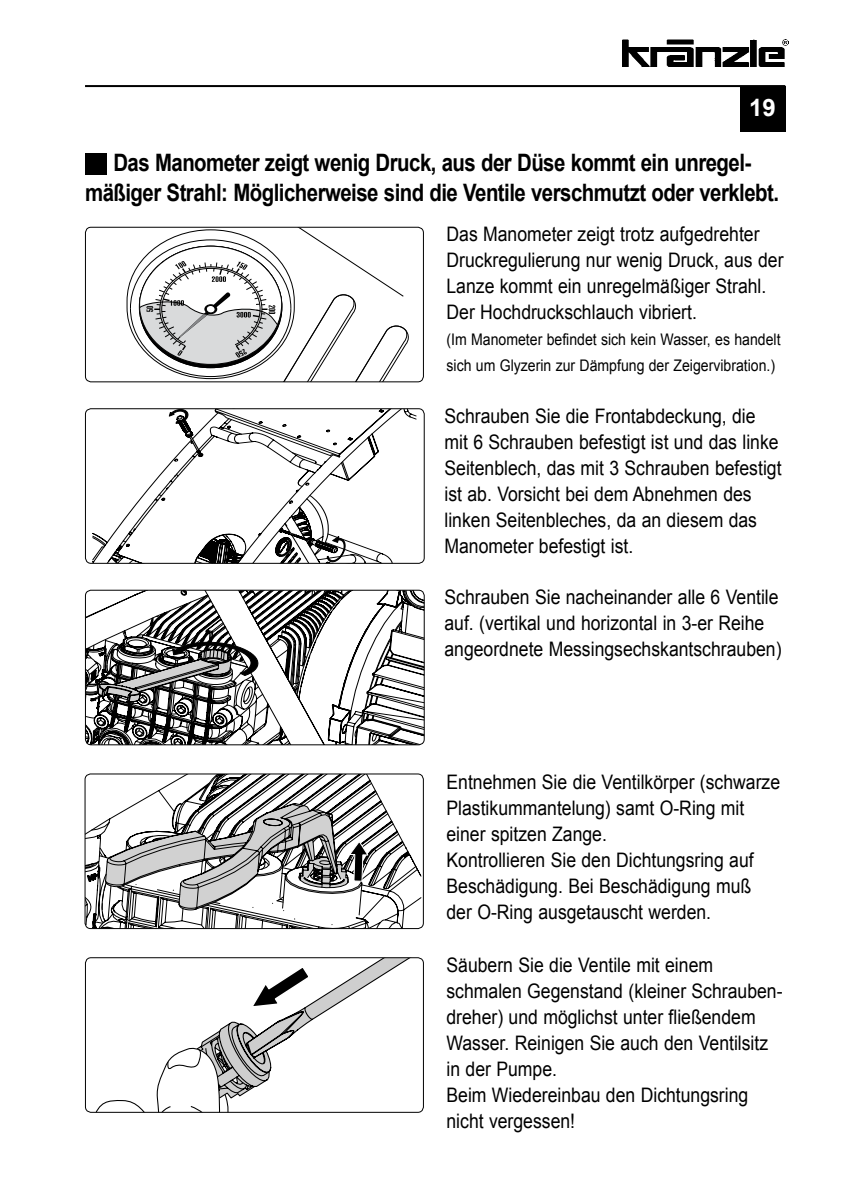
<style>
.page{position:relative;width:842px;height:1191px;background:#fff}
.page>*{position:absolute;margin:0;border:0;box-sizing:border-box;transform-origin:0 0}
.t1{font:700 24px/30px "Arial";letter-spacing:-.025em;color:#000;text-align:center;scale:.85 1}
.t2{font:700 24px "Arial";color:#fff}
.t3{font:20px/26px "Arial";color:#000;scale:.88 1}
.t4{font:16px/26px "Arial";color:#000;scale:.88 1}
</style>
<div class="page">
<img style="left:623px;top:40px;width:166px;height:26px">
<div style="left:740px;top:86px;width:45px;height:45px;background:#000"></div>
<hr style="left:85px;top:85px;width:700px;height:2px;background:#000">
<div style="left:85px;top:153px;width:21px;height:21px;background:#000"></div>
<svg style="left:85px;top:227px;width:338px;height:155px"></svg>
<svg style="left:204px;top:304px;width:13px;height:10px"></svg>
<div style="left:206px;top:305px;width:9px;height:8px;background:#fff;border-radius:50%"></div>
<div style="left:206px;top:305px;width:10px;height:8px;border:1px solid #000;border-radius:50%"></div>
<div style="left:85px;top:227px;width:339px;height:155px;border:1px solid #000;border-radius:6px"></div>
<svg style="left:85px;top:958px;width:338px;height:154px"></svg>
<div style="left:85px;top:957px;width:339px;height:155px;border:1px solid #000;border-radius:6px"></div>
<svg style="left:87px;top:410px;width:336px;height:152px"></svg>
<div style="left:85px;top:408px;width:340px;height:156px;border:1px solid #000;border-radius:6px"></div>
<svg style="left:85px;top:590px;width:339px;height:155px"></svg>
<div style="left:85px;top:590px;width:340px;height:155px;border:1px solid #000;border-radius:6px"></div>
<svg style="left:389px;top:775px;width:33px;height:152px"></svg>
<svg style="left:85px;top:774px;width:304px;height:154px"></svg>
<div style="left:85px;top:773px;width:339px;height:156px;border:1px solid #000;border-radius:6px"></div>
<p class="t2" style="left:749px;top:91px;width:28px">19</p>
<p class="t1" style="left:85px;top:148px;width:818px">Das Manometer zeigt wenig Druck, aus der Düse kommt ein unregel&shy;mäßiger Strahl: Möglicherweise sind die Ventile verschmutzt oder verklebt.</p>
<p class="t3" style="left:446px;top:222px;width:384px">Das Manometer zeigt trotz aufgedrehter Druckregulierung nur wenig Druck, aus der Lanze kommt ein unregelmäßiger Strahl.<br>Der Hochdruckschlauch vibriert.</p>
<p class="t4" style="left:446px;top:327px;width:381px">(Im Manometer befindet sich kein Wasser, es handelt sich um Glyzerin zur Dämpfung der Zeigervibration.)</p>
<p class="t3" style="left:444px;top:403px;width:384px">Schrauben Sie die Frontabdeckung, die mit 6 Schrauben befestigt ist und das linke Seitenblech, das mit 3 Schrauben befestigt ist ab. Vorsicht bei dem Abnehmen des linken Seitenbleches, da an diesem das Manometer befestigt ist.</p>
<p class="t3" style="left:444px;top:584px;width:384px">Schrauben Sie nacheinander alle 6 Ventile auf. (vertikal und horizontal in 3-er Reihe angeordnete Messingsechskantschrauben)</p>
<p class="t3" style="left:446px;top:769px;width:381px">Entnehmen Sie die Ventilkörper (schwarze Plastikummantelung) samt O-Ring mit einer spitzen Zange.<br>Kontrollieren Sie den Dichtungsring auf Beschädigung. Bei Beschädigung muß der O-Ring ausgetauscht werden.</p>
<p class="t3" style="left:446px;top:952px;width:383px">Säubern Sie die Ventile mit einem schmalen Gegenstand (kleiner Schrauben&shy;dreher) und möglichst unter fließendem<br>Wasser. Reinigen Sie auch den Ventilsitz in der Pumpe.<br>Beim Wiedereinbau den Dichtungsring nicht vergessen!</p>
</div>
